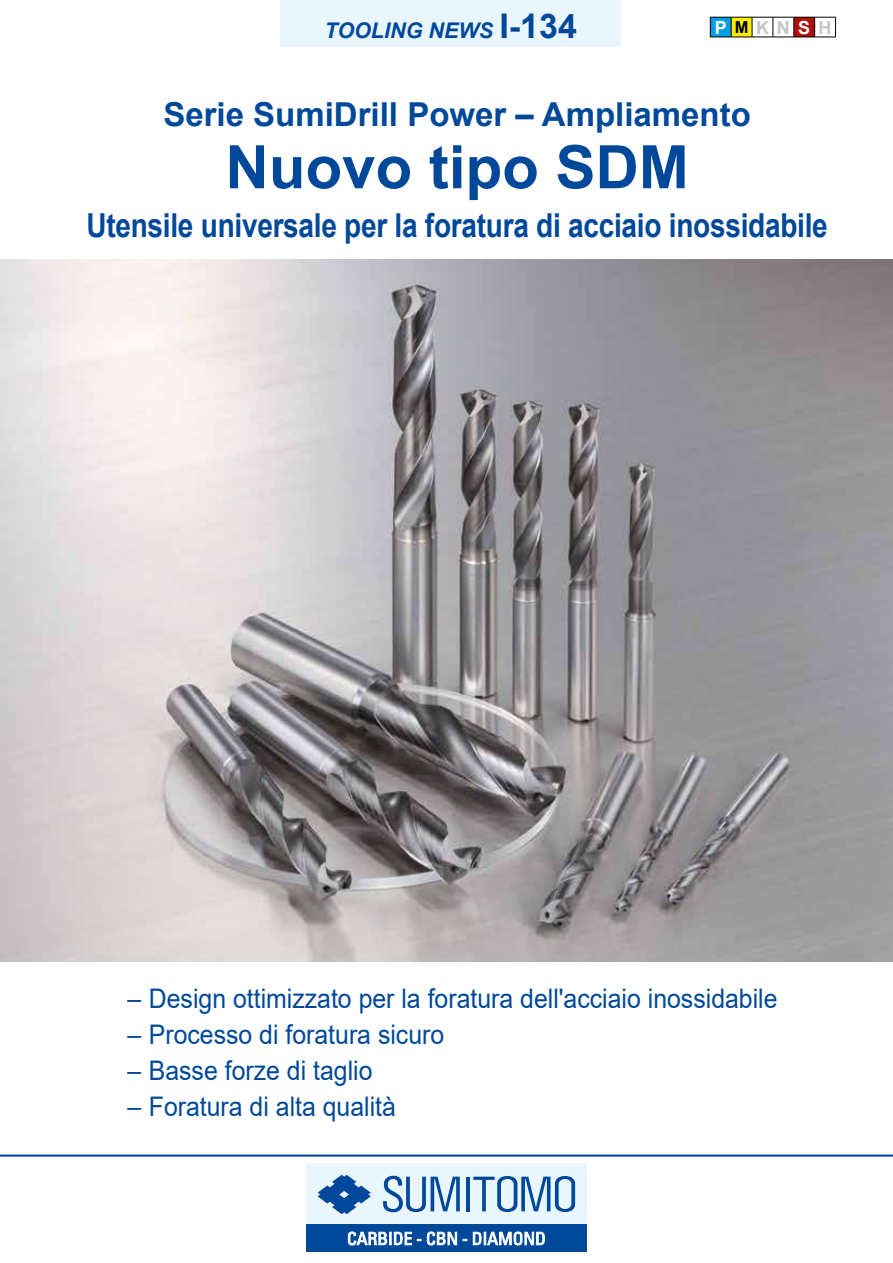
<style>
.page{position:relative;width:893px;height:1263px;background:#fff}
.page>*{position:absolute;margin:0;border:0;box-sizing:border-box;transform-origin:0 0}
.t1{font:700 60px "Arial";color:#00489a}
.t2{font:700 33px "Arial";letter-spacing:-.01em;color:#00489a;scale:.85 1}
.t3{font:700 33px "Arial";letter-spacing:-.01em;color:#00489a}
.t4{font:27px "Arial";color:#00489a;scale:.92 1}
.t5{font:italic 700 21.6px "Arial";color:#00489a}
.t6{font:700 18px "Arial";color:#c6c6c6}
.s1{font-style:normal;font-size:34.05px}
.s2{color:#fff}
.s3{font-size:16.5px;color:#000}
</style>
<div class="page">
<hr style="left:0;top:1154px;width:893px;height:3px;background:#00489a">
<div style="left:306px;top:1163px;width:281px;height:61px;background:#eaf6fe"></div>
<svg style="left:318px;top:1175px;width:53px;height:39px"></svg>
<svg style="left:383px;top:1176px;width:77px;height:36px"></svg>
<hr style="left:466px;top:1177px;width:4px;height:34px;background:#00489a">
<svg style="left:473px;top:1176px;width:102px;height:36px"></svg>
<div style="left:306px;top:1224px;width:281px;height:28px;background:#00489a"></div>
<svg style="left:348px;top:1232px;width:73px;height:14px"></svg>
<svg style="left:427px;top:1232px;width:30px;height:13px"></svg>
<svg style="left:473px;top:1232px;width:72px;height:13px"></svg>
<img style="left:0;top:259px;width:893px;height:702px">
<div style="left:281px;top:0;width:340px;height:47px;background:#eaf6fe"></div>
<svg style="left:710px;top:17px;width:126px;height:21px"></svg>
<p class="t5" style="left:325px;top:16px;width:254px">TOOLING NEWS <span class="s1">I-134</span></p>
<p class="t6" style="left:715px;top:15px;width:118px"><span class="s2">P</span><span class="s3">M</span>KN<span class="s2">S</span>H</p>
<p class="t3" style="left:163px;top:91px;width:589px">Serie SumiDrill Power – Ampliamento</p>
<h1 class="t1" style="left:225px;top:125px;width:465px">Nuovo tipo SDM</h1>
<p class="t2" style="left:86px;top:202px;width:874px">Utensile universale per la foratura di acciaio inossidabile</p>
<p class="t4" style="left:128px;top:980px;width:708px">– Design ottimizzato per la foratura dell'acciaio inossidabile</p>
<p class="t4" style="left:128px;top:1016px;width:346px">– Processo di foratura sicuro</p>
<p class="t4" style="left:128px;top:1052px;width:268px">– Basse forze di taglio</p>
<p class="t4" style="left:128px;top:1088px;width:293px">– Foratura di alta qualità</p>
</div>
